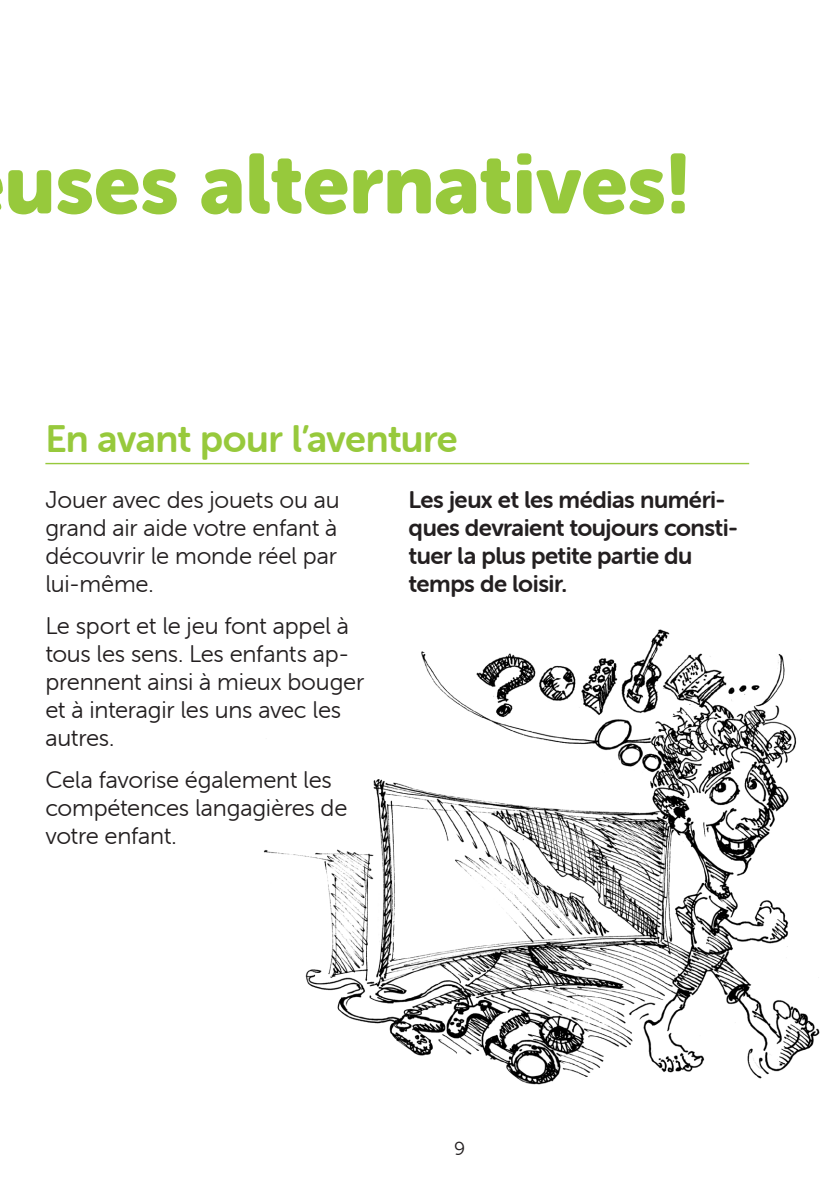
<style>
.page{position:relative;width:840px;height:1191px;background:#fff}
.page>*{position:absolute;margin:0;border:0;box-sizing:border-box;transform-origin:0 0}
.t1{font:84px "Museo Sans Rounded 900";color:#97c93c}
.Body_Head{font:38.2px "Museo Sans Rounded 700";letter-spacing:-.02em;color:#97c93c}
.Body{font:24px/28px "Museo Sans Rounded 300";letter-spacing:-.01em;color:#231f20}
.Body-2{font:24px/28px "Museo Sans Rounded 700";letter-spacing:-.02em;color:#231f20}
.t2{font:19px "Museo Sans Rounded 300";color:#231f20}
</style>
<div class="page">
<img style="left:263px;top:629px;width:557px;height:456px">
<hr style="left:45px;top:463px;width:703px;height:1px;background:#97c93c">
<h1 class="t1" style="left:5px;top:136px;width:686px">uses alternatives!</h1>
<p class="Body_Head" style="left:45px;top:417px;width:413px">En avant pour l’aventure</p>
<p class="Body" style="left:45px;top:485px;width:296px">Jouer avec des jouets ou au grand air aide votre enfant à découvrir le monde réel par lui-même.</p>
<p class="Body" style="left:45px;top:611px;width:320px">Le sport et le jeu font appel à tous les sens. Les enfants ap&shy;prennent ainsi à mieux bouger et à interagir les uns avec les autres.</p>
<p class="Body" style="left:45px;top:765px;width:303px">Cela favorise également les compétences langagières de votre enfant.</p>
<p class="Body-2" style="left:408px;top:485px;width:331px">Les jeux et les médias numéri&shy;ques devraient toujours consti&shy;tuer la plus petite partie du temps de loisir.</p>
<p class="t2" style="left:454px;top:1138px;width:13px">9</p>
</div>
